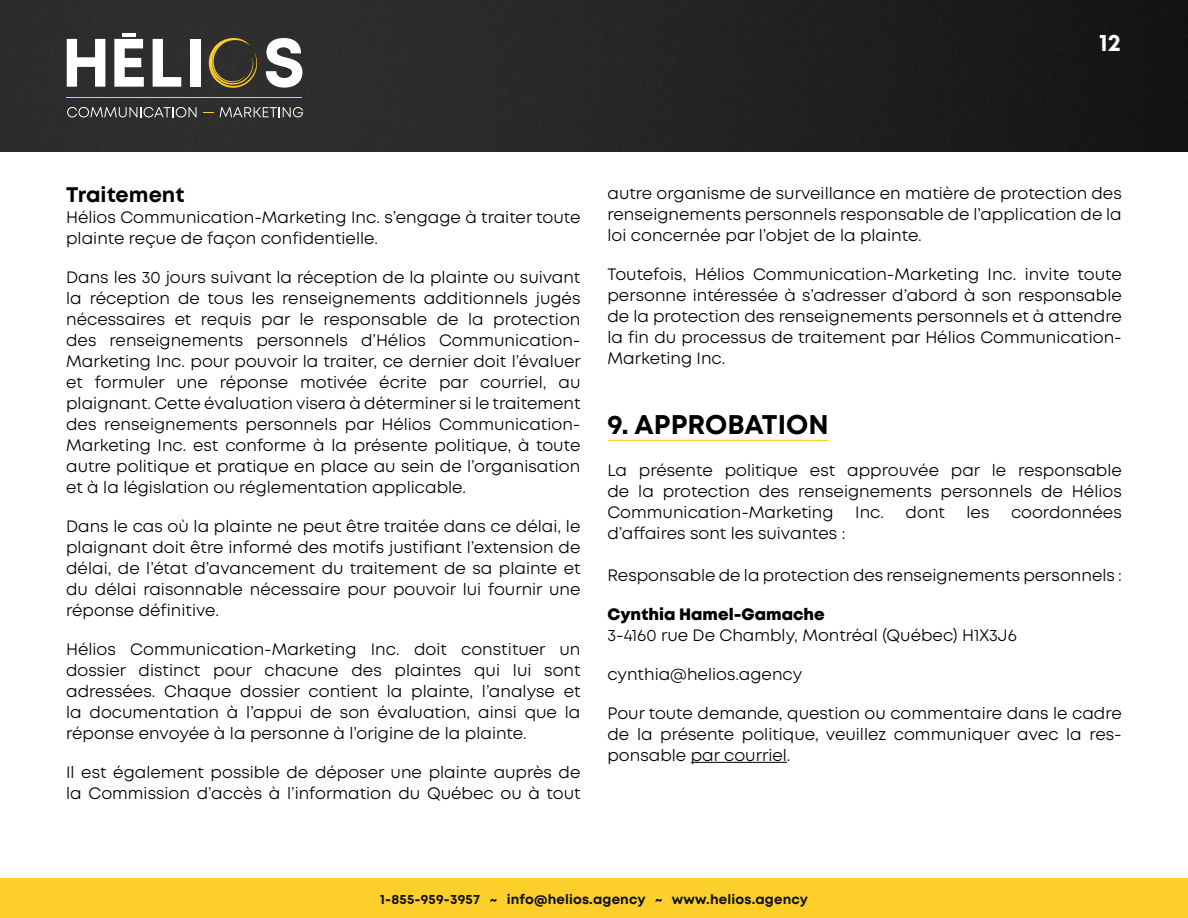
<style>
.page{position:relative;width:1188px;height:918px;background:#fff}
.page>*{position:absolute;margin:0;border:0;box-sizing:border-box;transform-origin:0 0}
.t1{font:700 27px "Mont";color:#000}
.t2{font:700 24px "Mont";color:#fff}
.t3{font:700 21.15px "Mont";color:#000}
.t4{font:16.5px/21px "Mont";color:#000;text-align:justify}
.t5{font:16.5px "Mont Heavy DEMO";color:#000}
.t6{font:700 13.5px "Mont";letter-spacing:.01em;color:#121212}
</style>
<div class="page">
<img style="left:0;top:0;width:1188px;height:151px">
<svg style="left:67px;top:39px;width:38px;height:48px"></svg>
<svg style="left:114px;top:39px;width:30px;height:48px"></svg>
<svg style="left:153px;top:39px;width:28px;height:48px"></svg>
<div style="left:190px;top:39px;width:10px;height:48px;background:#fff"></div>
<svg style="left:266px;top:38px;width:36px;height:50px"></svg>
<hr style="left:122px;top:34px;width:14px;height:3px;background:#fff">
<svg style="left:209px;top:38px;width:49px;height:51px;background:#4f482d"></svg>
<hr style="left:66px;top:97px;width:235px;height:1px;background:#fdcf2a">
<svg style="left:67px;top:107px;width:130px;height:10px"></svg>
<svg style="left:220px;top:107px;width:83px;height:10px"></svg>
<div style="left:0;top:878px;width:1188px;height:40px;background:#fccf2b"></div>
<svg style="left:490px;top:899px;width:7px;height:3px"></svg>
<svg style="left:655px;top:899px;width:7px;height:3px"></svg>
<hr style="left:608px;top:440px;width:221px;height:1px;background:#fdcf2a">
<hr style="left:691px;top:762px;width:96px;height:1px;background:#000">
<h2 class="t2" style="left:1099px;top:27px;width:24px">12</h2>
<p class="t3" style="left:66px;top:181px;width:120px">Traitement</p>
<p class="t4" style="left:66px;top:207px;width:516px">Hélios Communication-Marketing Inc. s’engage à traiter toute plainte reçue de façon confidentielle.</p>
<p class="t4" style="left:66px;top:267px;width:516px">Dans les 30 jours suivant la réception de la plainte ou suivant la réception de tous les renseignements additionnels jugés nécessaires et requis par le responsable de la protection des renseignements personnels d’Hélios Communication-Marketing Inc. pour pouvoir la traiter, ce dernier doit l’évaluer et formuler une réponse motivée écrite par courriel, au plaignant. Cette évaluation visera à déterminer si le traitement des renseignements personnels par Hélios Communication-Marketing Inc. est conforme à la présente politique, à toute autre politique et pratique en place au sein de l’organisation et à la législation ou réglementation applicable.</p>
<p class="t4" style="left:66px;top:516px;width:516px">Dans le cas où la plainte ne peut être traitée dans ce délai, le plaignant doit être informé des motifs justifiant l’extension de délai, de l’état d’avancement du traitement de sa plainte et du délai raisonnable nécessaire pour pouvoir lui fournir une réponse définitive.</p>
<p class="t4" style="left:66px;top:639px;width:516px">Hélios Communication-Marketing Inc. doit constituer un dossier distinct pour chacune des plaintes qui lui sont adressées. Chaque dossier contient la plainte, l’analyse et la documentation à l’appui de son évaluation, ainsi que la réponse envoyée à la personne à l’origine de la plainte.</p>
<p class="t4" style="left:66px;top:762px;width:516px">Il est également possible de déposer une plainte auprès de la Commission d’accès à l’information du Québec ou à tout</p>
<p class="t4" style="left:608px;top:183px;width:516px">autre organisme de surveillance en matière de protection des renseignements personnels responsable de l’application de la loi concernée par l’objet de la plainte.</p>
<p class="t4" style="left:608px;top:264px;width:516px">Toutefois, Hélios Communication-Marketing Inc. invite toute personne intéressée à s’adresser d’abord à son responsable de la protection des renseignements personnels et à attendre la fin du processus de traitement par Hélios Communication-Marketing Inc.</p>
<h1 class="t1" style="left:608px;top:407px;width:223px">9. APPROBATION</h1>
<p class="t4" style="left:608px;top:460px;width:516px">La présente politique est approuvée par le responsable de la protection des renseignements personnels de Hélios Communication-Marketing</p>
<p class="t4" style="left:855px;top:502px;width:30px">Inc.</p>
<p class="t4" style="left:906px;top:502px;width:41px">dont</p>
<p class="t4" style="left:966px;top:502px;width:24px">les</p>
<p class="t4" style="left:1011px;top:502px;width:112px">coordonnées</p>
<p class="t4" style="left:608px;top:523px;width:239px">d’affaires sont les suivantes :</p>
<p class="t4" style="left:608px;top:565px;width:516px">Responsable de la protection des renseignements personnels :</p>
<p class="t5" style="left:608px;top:605px;width:219px">Cynthia Hamel-Gamache</p>
<p class="t4" style="left:608px;top:625px;width:411px">3-4160 rue De Chambly, Montréal (Québec) H1X3J6</p>
<p class="t4" style="left:608px;top:664px;width:196px">cynthia@helios.agency</p>
<p class="t4" style="left:608px;top:703px;width:516px">Pour toute demande, question ou commentaire dans le cadre de la présente politique, veuillez communiquer avec la res&shy;ponsable par courriel.</p>
<p class="t6" style="left:380px;top:891px;width:101px">1-855-959-3957</p>
<p class="t6" style="left:507px;top:891px;width:140px">info@helios.agency</p>
<p class="t6" style="left:672px;top:891px;width:138px">www.helios.agency</p>
</div>
